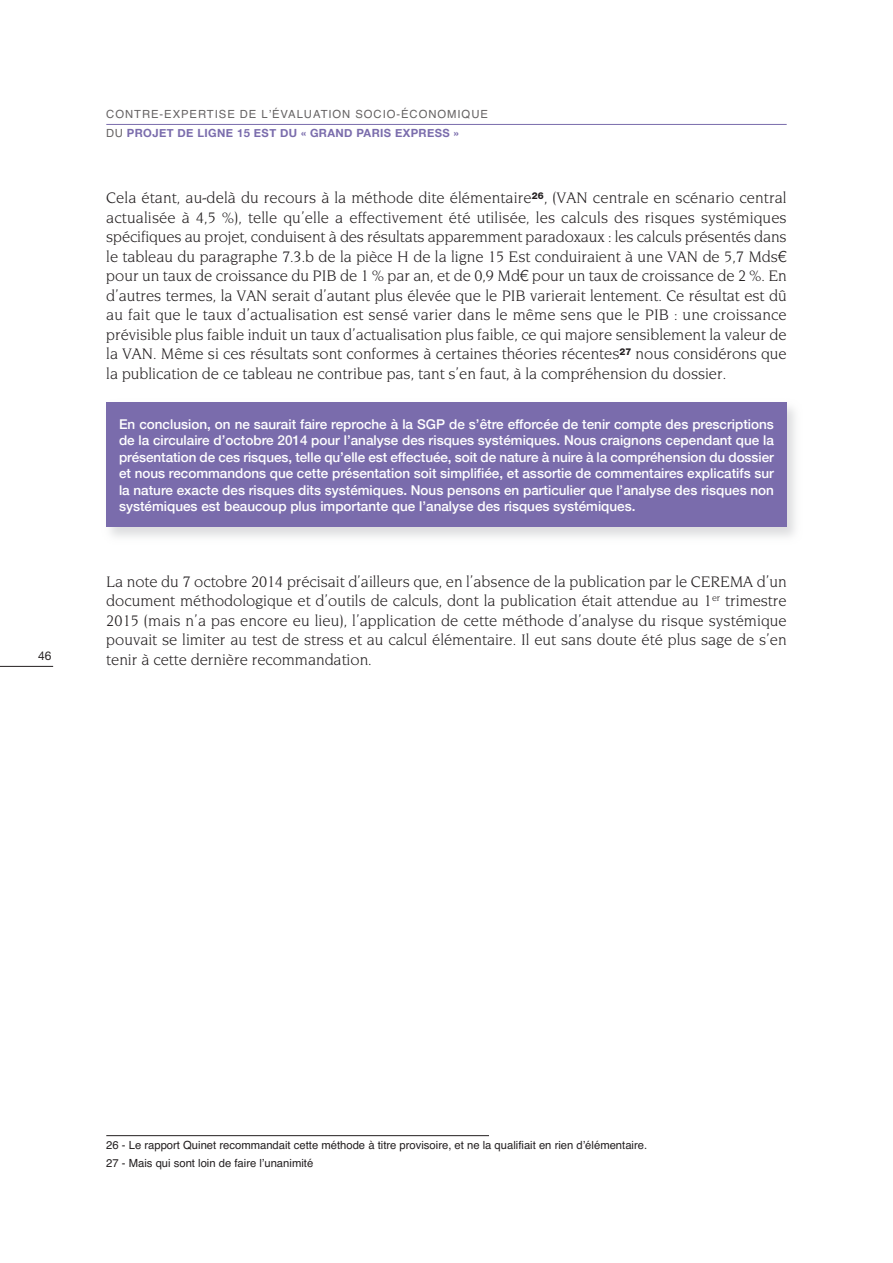
<style>
.page{position:relative;width:893px;height:1263px;background:#fff}
.page>*{position:absolute;margin:0;border:0;box-sizing:border-box;transform-origin:0 0}
.t1{font:15.75px/19.5px "Novarese ITC";color:#231f20;text-align:justify}
.t2{font:500 13.5px/16.5px "Helvetica Neue";color:#fff;text-align:justify}
.t3{font:12px "Helvetica Neue";color:#231f20}
.t4{font:11.25px/18.5px "Helvetica";color:#231f20}
.t5{font:11.25px "Helvetica";letter-spacing:.085em;color:rgb(35 31 32/.7)}
.t6{font:700 11.25px "Helvetica Neue";letter-spacing:.035em;color:#7a6cac}
.s1{font-family:"Helvetica";font-weight:400;color:rgb(35 31 32/.7)}
.s2{font-family:"Helvetica Neue LT Pro";font-weight:300}
</style>
<div class="page">
<hr style="left:0;top:666px;width:53px;height:1px;background:#231f20">
<hr style="left:106px;top:124px;width:681px;height:1px;background:#7a6cac">
<div style="left:106px;top:403px;width:681px;height:124px;background:#7a6cac"></div>
<hr style="left:106px;top:1135px;width:383px;height:1px;background:#231f20">
<p class="t3" style="left:38px;top:648px;width:15px">46</p>
<p class="t5" style="left:106px;top:107px;width:383px">CONTRE-EXPERTISE DE L’ÉVALUATION SOCIO-ÉCONOMIQUE</p>
<p class="t6" style="left:106px;top:126px;width:354px"><span class="s1">DU</span> PROJET DE LIGNE 15 EST DU « GRAND PARIS EXPRESS »</p>
<p class="t1" style="left:106px;top:188px;width:682px">Cela étant, au-delà du recours à la méthode dite élémentaire<sup>26</sup>, (VAN centrale en scénario central actualisée à 4,5 %), telle qu’elle a effectivement été utilisée, les calculs des risques systémiques spécifiques au projet, conduisent à des résultats apparemment paradoxaux : les calculs présentés dans le tableau du paragraphe 7.3.b de la pièce H de la ligne 15 Est conduiraient à une VAN de 5,7 Mds<span class="s2">€ </span>pour un taux de croissance du PIB de 1 % par an, et de 0,9 Md<span class="s2">€</span> pour un taux de croissance de 2 %. En d’autres termes, la VAN serait d’autant plus élevée que le PIB varierait lentement. Ce résultat est dû au fait que le taux d’actualisation est sensé varier dans le même sens que le PIB : une croissance prévisible plus faible induit un taux d’actualisation plus faible, ce qui majore sensiblement la valeur de la VAN. Même si ces résultats sont conformes à certaines théories récentes<sup>27</sup> nous considérons que la publication de ce tableau ne contribue pas, tant s’en faut, à la compréhension du dossier.</p>
<p class="t2" style="left:119px;top:415px;width:656px">En conclusion, on ne saurait faire reproche à la SGP de s’être efforcée de tenir compte des prescriptions de la circulaire d’octobre 2014 pour l’analyse des risques systémiques. Nous craignons cependant que la présentation de ces risques, telle qu’elle est effectuée, soit de nature à nuire à la compréhension du dossier et nous recommandons que cette présentation soit simplifiée, et assortie de commentaires explicatifs sur la nature exacte des risques dits systémiques. Nous pensons en particulier que l’analyse des risques non systémiques est beaucoup plus importante que l’analyse des risques systémiques.</p>
<p class="t1" style="left:106px;top:572px;width:682px">La note du 7 octobre 2014 précisait d’ailleurs que, en l’absence de la publication par le CEREMA d’un document méthodologique et d’outils de calculs, dont la publication était attendue au 1<sup>er</sup> trimestre 2015 (mais n’a pas encore eu lieu), l’application de cette méthode d’analyse du risque systémique pouvait se limiter au test de stress et au calcul élémentaire. Il eut sans doute été plus sage de s’en tenir à cette dernière recommandation.</p>
<p class="t4" style="left:106px;top:1136px;width:542px">26 - Le rapport Quinet recommandait cette méthode à titre provisoire, et ne la qualifiait en rien d’élémentaire.<br>27 - Mais qui sont loin de faire l’unanimité</p>
</div>
